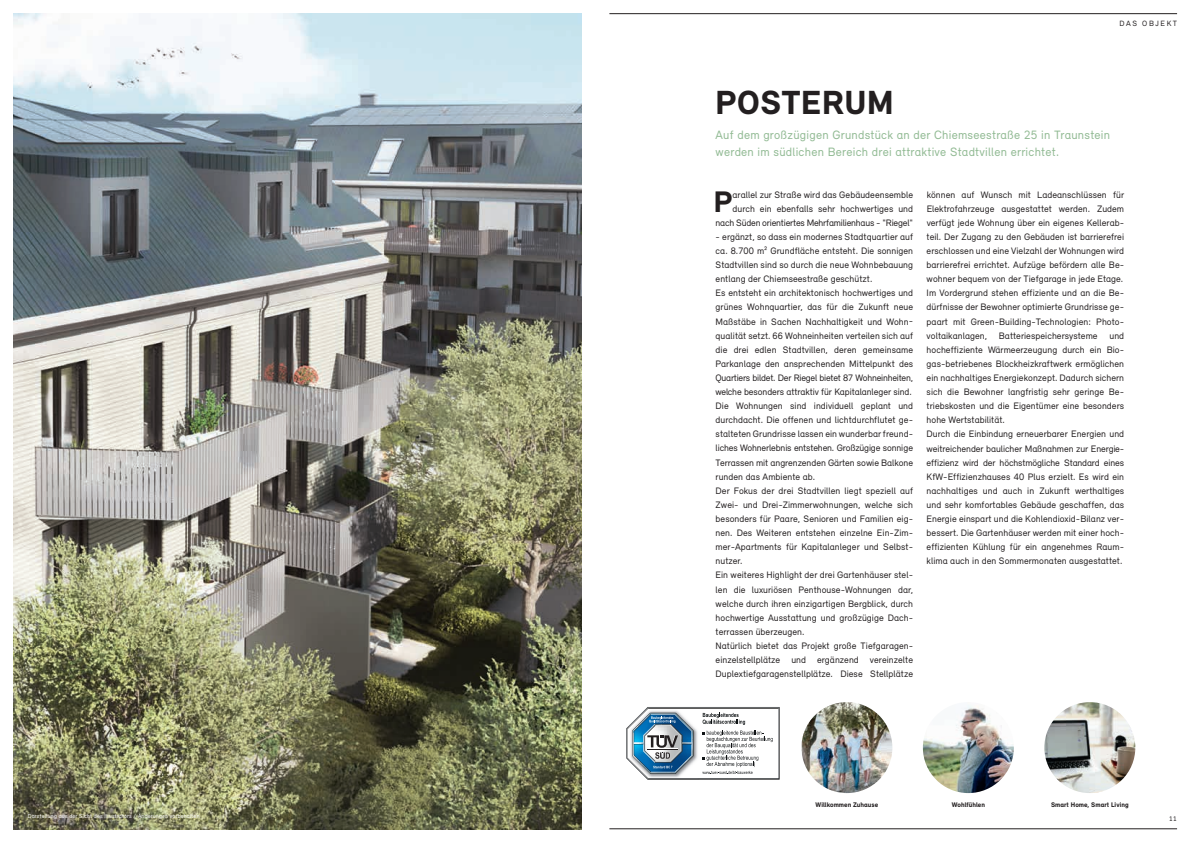
<style>
.page{position:relative;width:1191px;height:842px;background:#fff}
.page>*{position:absolute;margin:0;border:0;box-sizing:border-box;transform-origin:0 0}
.t1{font:900 34.3px "Relevant";letter-spacing:.02em;color:#231f20}
.t2{font:900 30.5px "Relevant";color:#231f20}
.t3{font:12.4px/16.9px "Relevant";letter-spacing:.02em;color:#91ba93}
.t4{font:9.6px/14.1px "Relevant";letter-spacing:.005em;color:#231f20}
.t5{font:7.9px "Relevant";letter-spacing:.2em;color:#231f20}
.t6{font:900 6.9px "Relevant";letter-spacing:.005em;color:#231f20}
.t7{font:6.9px "Relevant";color:#231f20}
.t8{font:5.9px "Relevant";letter-spacing:.02em;color:#fff}
</style>
<div class="page">
<hr style="left:609px;top:13px;width:568px;height:1px;background:#231f20">
<hr style="left:609px;top:828px;width:568px;height:1px;background:#231f20">
<svg style="left:626px;top:707px;width:153px;height:72px"></svg>
<img style="left:801px;top:702px;width:91px;height:91px;border-radius:45px">
<img style="left:923px;top:702px;width:90px;height:91px;border-radius:45px">
<img style="left:1044px;top:702px;width:91px;height:91px;border-radius:45px">
<img style="left:14px;top:14px;width:567px;height:815px">
<p class="t8" style="left:28px;top:812px;width:173px">Darstellung aus der Sicht des Illustrators / Änderungen vorbehalten</p>
<p class="t5" style="left:1119px;top:19px;width:59px">DAS OBJEKT</p>
<h1 class="t1" style="left:715px;top:82px;width:179px">POSTERUM</h1>
<p class="t3" style="left:715px;top:126px;width:396px">Auf dem großzügigen Grundstück an der Chiemseestraße 25 in Traunstein werden im südlichen Bereich drei attraktive Stadtvillen errichtet.</p>
<p class="t4" style="left:715px;top:187px;width:199px;text-align:right">arallel zur Straße wird das Gebäudeensemble durch ein ebenfalls sehr hochwertiges und nach Süden orientiertes Mehrfamilienhaus - "Riegel"</p>
<p class="t4" style="left:715px;top:229px;width:199px">- ergänzt, so dass ein modernes Stadtquartier auf ca. 8.700 m² Grundfläche entsteht. Die sonnigen Stadtvillen sind so durch die neue Wohnbebauung entlang der Chiemseestraße geschützt.<br>Es entsteht ein architektonisch hochwertiges und grünes Wohnquartier, das für die Zukunft neue Maßstäbe in Sachen Nachhaltigkeit und Wohn&shy;qualität setzt. 66 Wohneinheiten verteilen sich auf die drei edlen Stadtvillen, deren gemeinsame Parkanlage den ansprechenden Mittelpunkt des Quartiers bildet. Der Riegel bietet 87 Wohneinheiten, welche besonders attraktiv für Kapitalanleger sind.<br>Die Wohnungen sind individuell geplant und durchdacht. Die offenen und lichtdurchflutet ge&shy;stalteten Grundrisse lassen ein wunderbar freund&shy;liches Wohnerlebnis entstehen. Großzügige sonnige Terrassen mit angrenzenden Gärten sowie Balkone runden das Ambiente ab.<br>Der Fokus der drei Stadtvillen liegt speziell auf Zwei- und Drei-Zimmerwohnungen, welche sich besonders für Paare, Senioren und Familien eig&shy;nen. Des Weiteren entstehen einzelne Ein-Zim&shy;mer-Apartments für Kapitalanleger und Selbst&shy;nutzer.<br>Ein weiteres Highlight der drei Gartenhäuser stel&shy;len die luxuriösen Penthouse-Wohnungen dar, welche durch ihren einzigartigen Bergblick, durch hochwertige Ausstattung und großzügige Dach&shy;terrassen überzeugen.<br>Natürlich bietet das Projekt große Tiefgaragen&shy;einzelstellplätze und ergänzend vereinzelte Duplextiefgaragenstellplätze. Diese Stellplätze</p>
<h2 class="t2" style="left:713px;top:183px;width:20px">P</h2>
<p class="t4" style="left:926px;top:187px;width:199px">können auf Wunsch mit Ladeanschlüssen für Elektrofahrzeuge ausgestattet werden. Zudem verfügt jede Wohnung über ein eigenes Kellerab&shy;teil. Der Zugang zu den Gebäuden ist barrierefrei erschlossen und eine Vielzahl der Wohnungen wird barrierefrei errichtet. Aufzüge befördern alle Be&shy;wohner bequem von der Tiefgarage in jede Etage.<br>Im Vordergrund stehen effiziente und an die Be&shy;dürfnisse der Bewohner optimierte Grundrisse ge&shy;paart mit Green-Building-Technologien: Photo&shy;voltaikanlagen, Batteriespeichersysteme und hocheffiziente Wärmeerzeugung durch ein Bio&shy;gas-betriebenes Blockheizkraftwerk ermöglichen ein nachhaltiges Energiekonzept. Dadurch sichern sich die Bewohner langfristig sehr geringe Be&shy;triebskosten und die Eigentümer eine besonders hohe Wertstabilität.<br>Durch die Einbindung erneuerbarer Energien und weitreichender baulicher Maßnahmen zur Energie&shy;effizienz wird der höchstmögliche Standard eines KfW-Effizienzhauses 40 Plus erzielt. Es wird ein nachhaltiges und auch in Zukunft werthaltiges und sehr komfortables Gebäude geschaffen, das Energie einspart und die Kohlendioxid-Bilanz ver&shy;bessert. Die Gartenhäuser werden mit einer hoch&shy;effizienten Kühlung für ein angenehmes Raum&shy;klima auch in den Sommermonaten ausgestattet.</p>
<p class="t6" style="left:815px;top:801px;width:64px">Willkommen Zuhause</p>
<p class="t6" style="left:951px;top:801px;width:35px">Wohlfühlen</p>
<p class="t6" style="left:1051px;top:801px;width:79px">Smart Home, Smart Living</p>
<p class="t7" style="left:1169px;top:814px;width:9px">11</p>
</div>
